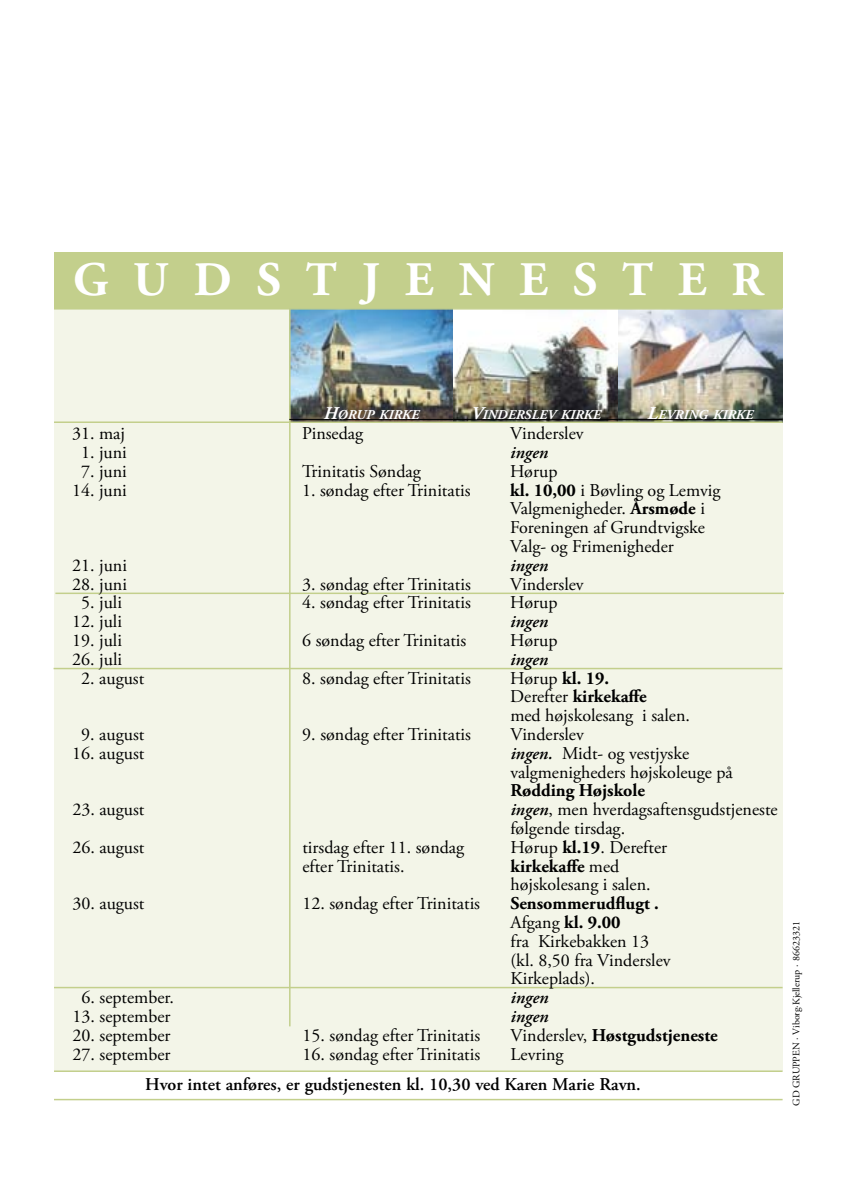
<style>
.page{position:relative;width:842px;height:1191px;background:#fff}
.page>*{position:absolute;margin:0;border:0;box-sizing:border-box;transform-origin:0 0}
.t1{font:700 48px "Adobe Garamond Pro";letter-spacing:.52em;color:#fff}
.t2{font:18px/18.8px "Adobe Garamond Pro";color:#000}
.t3{font:600 18px "Adobe Garamond Pro";color:#000}
.t4{font:700 18px "Adobe Garamond Pro";color:#000}
.t5{font:italic 600 18px "Adobe Garamond Pro";color:#000}
.t6{font:italic 700 13.6px "Adobe Garamond Pro";color:#fff}
.t7{font:10px "Adobe Garamond Pro";color:#000}
.s1{font-size:18px}
.s2{font-weight:700}
.s3{font-weight:600;font-style:italic}
.s4{font-weight:400}
</style>
<div class="page">
<div style="left:54px;top:303px;width:729px;height:767px;background:#f3f5e8"></div>
<div style="left:54px;top:252px;width:729px;height:57px;background:#c3cf8c"></div>
<img style="left:291px;top:309px;width:492px;height:112px">
<hr style="left:289px;top:309px;width:2px;height:717px;background:#c3cf8c">
<hr style="left:54px;top:421px;width:729px;height:2px;background:#c3cf8c">
<hr style="left:289px;top:419px;width:165px;height:1px;background:#000">
<hr style="left:454px;top:419px;width:164px;height:1px;background:#000">
<hr style="left:618px;top:419px;width:165px;height:1px;background:#000">
<hr style="left:55px;top:592px;width:729px;height:2px;background:#c3cf8c">
<hr style="left:54px;top:1098px;width:729px;height:2px;background:#c3cf8c">
<hr style="left:54px;top:1070px;width:729px;height:2px;background:#c3cf8c">
<hr style="left:54px;top:986px;width:729px;height:2px;background:#c3cf8c">
<hr style="left:54px;top:668px;width:728px;height:1px;background:#c3cf8c">
<h1 class="t1" style="left:73px;top:251px;width:692px">GUDSTJENESTER</h1>
<p class="t6" style="left:324px;top:407px;width:97px"><span class="s1">H</span>ØRUP KIRKE</p>
<p class="t6" style="left:471px;top:407px;width:131px"><span class="s1">V</span>INDERSLEV KIRKE</p>
<p class="t6" style="left:648px;top:407px;width:107px"><span class="s1">L</span>EVRING KIRKE</p>
<p class="t2" style="left:72px;top:425px;width:55px">31. maj</p>
<p class="t2" style="left:302px;top:425px;width:63px">Pinsedag</p>
<p class="t2" style="left:510px;top:425px;width:75px">Vinderslev</p>
<p class="t2" style="left:81px;top:443px;width:47px">1. juni</p>
<p class="t5" style="left:510px;top:442px;width:40px">ingen</p>
<p class="t2" style="left:81px;top:462px;width:47px">7. juni</p>
<p class="t2" style="left:302px;top:462px;width:120px">Trinitatis Søndag</p>
<p class="t2" style="left:510px;top:462px;width:49px">Hørup</p>
<p class="t2" style="left:72px;top:481px;width:56px">14. juni</p>
<p class="t2" style="left:302px;top:481px;width:170px">1. søndag efter Trinitatis</p>
<p class="t2" style="left:510px;top:481px;width:212px"><span class="s2">kl. 10,00</span> i Bøvling og Lemvig<br>Valgmenigheder. <span class="s2">Årsmøde</span> i<br>Foreningen af Grundtvigske<br>Valg- og Frimenigheder</p>
<p class="t2" style="left:72px;top:556px;width:56px">21. juni</p>
<p class="t5" style="left:510px;top:555px;width:40px">ingen</p>
<p class="t2" style="left:72px;top:575px;width:56px">28. juni</p>
<p class="t2" style="left:302px;top:575px;width:170px">3. søndag efter Trinitatis</p>
<p class="t2" style="left:510px;top:575px;width:75px">Vinderslev</p>
<p class="t2" style="left:81px;top:594px;width:42px">5. juli</p>
<p class="t2" style="left:302px;top:594px;width:170px">4. søndag efter Trinitatis</p>
<p class="t2" style="left:510px;top:594px;width:49px">Hørup</p>
<p class="t2" style="left:72px;top:613px;width:51px">12. juli</p>
<p class="t5" style="left:510px;top:611px;width:40px">ingen</p>
<p class="t2" style="left:72px;top:631px;width:51px">19. juli</p>
<p class="t2" style="left:302px;top:631px;width:166px">6 søndag efter Trinitatis</p>
<p class="t2" style="left:510px;top:631px;width:49px">Hørup</p>
<p class="t2" style="left:72px;top:650px;width:51px">26. juli</p>
<p class="t5" style="left:510px;top:648px;width:40px">ingen</p>
<p class="t2" style="left:81px;top:669px;width:65px">2. august</p>
<p class="t2" style="left:302px;top:669px;width:170px">8. søndag efter Trinitatis</p>
<p class="t2" style="left:510px;top:669px;width:181px">Hørup <span class="s2">kl. 19.<br></span>Derefter <span class="s2">kirkekaffe<br></span>med højskolesang i salen.</p>
<p class="t2" style="left:81px;top:725px;width:65px">9. august</p>
<p class="t2" style="left:302px;top:725px;width:170px">9. søndag efter Trinitatis</p>
<p class="t2" style="left:510px;top:725px;width:75px">Vinderslev</p>
<p class="t2" style="left:72px;top:744px;width:74px">16. august</p>
<p class="t2" style="left:510px;top:744px;width:224px"><span class="s3">ingen.</span> Midt- og vestjyske valgmenigheders højskoleuge på</p>
<p class="t4" style="left:510px;top:780px;width:136px">Rødding Højskole</p>
<p class="t2" style="left:72px;top:800px;width:74px">23. august</p>
<p class="t2" style="left:510px;top:800px;width:269px"><span class="s3">ingen</span>, men hverdagsaftensgudstjeneste følgende tirsdag.</p>
<p class="t2" style="left:72px;top:838px;width:74px">26. august</p>
<p class="t2" style="left:302px;top:838px;width:164px">tirsdag efter 11. søndag</p>
<p class="t2" style="left:510px;top:838px;width:158px">Hørup <span class="s2">kl.19</span>. Derefter</p>
<p class="t2" style="left:302px;top:857px;width:104px">efter Trinitatis.</p>
<p class="t2" style="left:510px;top:857px;width:142px"><span class="s2">kirkekaffe</span> med højskolesang i salen.</p>
<p class="t2" style="left:72px;top:894px;width:74px">30. august</p>
<p class="t2" style="left:302px;top:894px;width:179px">12. søndag efter Trinitatis</p>
<p class="t2" style="left:510px;top:894px;width:162px"><span class="s2">Sensommerudflugt .<br></span>Afgang <span class="s2">kl. 9.00<br></span>fra Kirkebakken 13 (kl. 8,50 fra Vinderslev<br>Kirkeplads).</p>
<p class="t2" style="left:82px;top:988px;width:94px">6. september.</p>
<p class="t5" style="left:511px;top:987px;width:40px">ingen</p>
<p class="t2" style="left:73px;top:1007px;width:99px">13. september</p>
<p class="t5" style="left:511px;top:1006px;width:40px">ingen</p>
<p class="t2" style="left:73px;top:1026px;width:99px">20. september</p>
<p class="t2" style="left:303px;top:1026px;width:179px">15. søndag efter Trinitatis</p>
<p class="t4" style="left:511px;top:1024px;width:209px"><span class="s4">Vinderslev,</span> Høstgudstjeneste</p>
<p class="t2" style="left:73px;top:1045px;width:99px">27. september</p>
<p class="t2" style="left:303px;top:1045px;width:179px">16. søndag efter Trinitatis</p>
<p class="t2" style="left:511px;top:1045px;width:55px">Levring</p>
<p class="t3" style="left:145px;top:1073px;width:497px">Hvor intet anføres, er gudstjenesten kl. 10,30 ved Karen Marie Ravn.</p>
<p class="t7" style="left:790px;top:1106px;width:186px;rotate:-90deg">GD GRUPPEN · Viborg·Kjellerup · 86623321</p>
</div>
